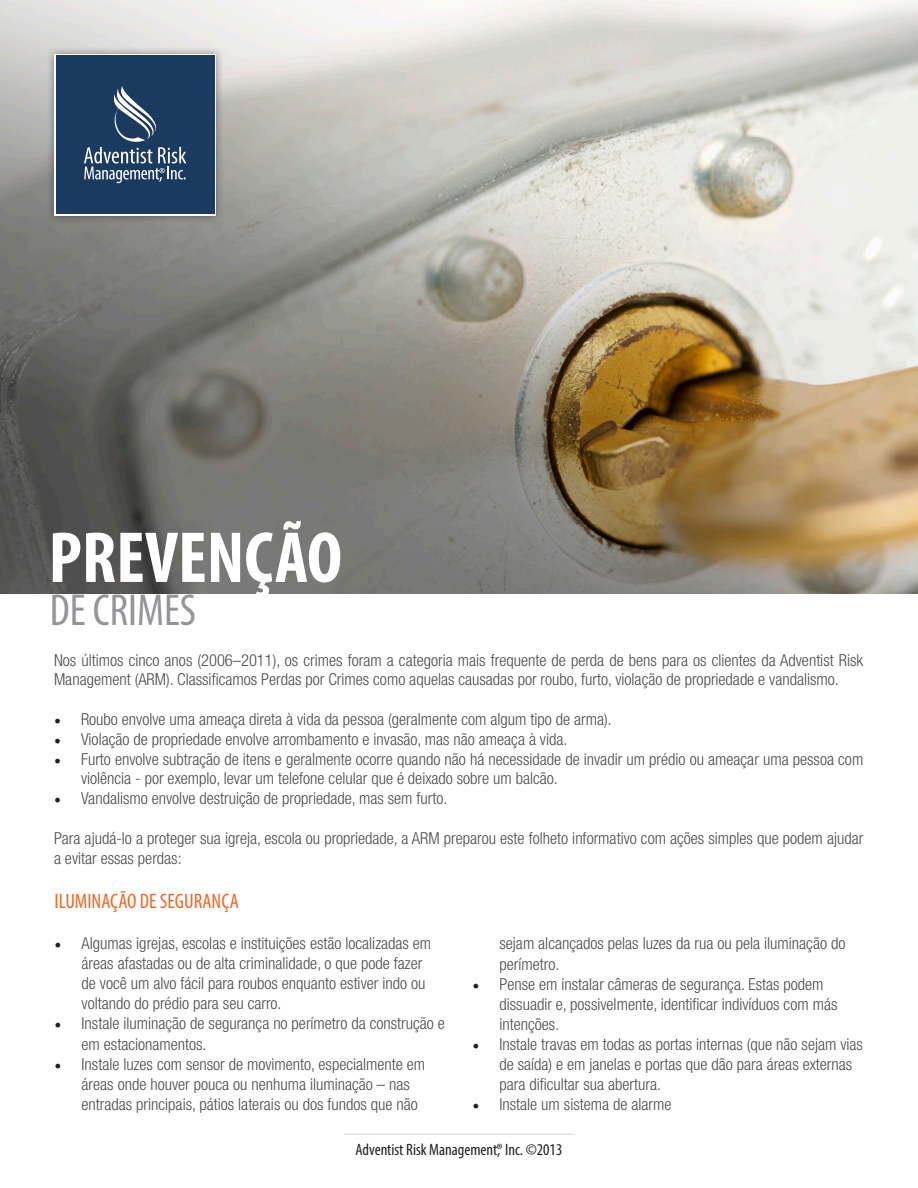
<style>
.page{position:relative;width:918px;height:1188px;background:#fff}
.page>*{position:absolute;margin:0;border:0;box-sizing:border-box;transform-origin:0 0}
.t1{font:700 condensed 72.9px "Myriad Pro";color:#fff}
.t2{font:condensed 45px "Myriad Pro";color:#939598}
.t3{font:condensed 21px "Myriad Pro";color:#f36621}
.t4{font:300 condensed 16.5px/20.2px "Helvetica Neue";color:#4b4c4d}
.t5{font:condensed 16.5px "Myriad Pro";color:#231f20}
.s1{font-family:"Minion Pro";font-weight:400;font-stretch:normal;font-size:18px;color:#231f20}
</style>
<div class="page">
<img style="left:0;top:0;width:918px;height:594px">
<div style="left:46px;top:46px;width:178px;height:178px;background:#231f20;opacity:.5"></div>
<svg style="left:54px;top:54px;width:162px;height:162px"></svg>
<div style="left:56px;top:56px;width:158px;height:158px;background:#1b3a5f"></div>
<svg style="left:84px;top:86px;width:102px;height:97px"></svg>
<hr style="left:344px;top:1134px;width:230px;height:1px;background:#d1d2d4">
<p class="t1" style="left:49px;top:512px;width:295px">PREVENÇÃO</p>
<p class="t2" style="left:50px;top:582px;width:148px">DE CRIMES</p>
<p class="t4" style="left:54px;top:650px;width:811px;line-height:19.8px">Nos últimos cinco anos (2006–2011), os crimes foram a categoria mais frequente de perda de bens para os clientes da Adventist Risk<br>Management (ARM). Classificamos Perdas por Crimes como aquelas causadas por roubo, furto, violação de propriedade e vandalismo.</p>
<p class="t4" style="left:54px;top:709px;width:559px"><span class="s1">•</span> Roubo envolve uma ameaça direta à vida da pessoa (geralmente com algum tipo de arma).</p>
<p class="t4" style="left:54px;top:729px;width:515px"><span class="s1">•</span> Violação de propriedade envolve arrombamento e invasão, mas não ameaça à vida.</p>
<p class="t4" style="left:81px;top:749px;width:784px;line-height:19.8px;text-indent:-27px"><span class="s1">•</span> Furto envolve subtração de itens e geralmente ocorre quando não há necessidade de invadir um prédio ou ameaçar uma pessoa com violência - por exemplo, levar um telefone celular que é deixado sobre um balcão.</p>
<p class="t4" style="left:54px;top:788px;width:395px"><span class="s1">•</span> Vandalismo envolve destruição de propriedade, mas sem furto.</p>
<p class="t4" style="left:54px;top:828px;width:811px;line-height:19.8px">Para ajudá-lo a proteger sua igreja, escola ou propriedade, a ARM preparou este folheto informativo com ações simples que podem ajudar a evitar essas perdas:</p>
<p class="t3" style="left:55px;top:888px;width:186px">ILUMINAÇÃO DE SEGURANÇA</p>
<p class="t4" style="left:82px;top:932px;width:351px;text-indent:-27px"><span class="s1">•</span> Algumas igrejas, escolas e instituições estão localizadas em áreas afastadas ou de alta criminalidade, o que pode fazer de você um alvo fácil para roubos enquanto estiver indo ou voltando do prédio para seu carro.</p>
<p class="t4" style="left:82px;top:1013px;width:365px;text-indent:-27px"><span class="s1">•</span> Instale iluminação de segurança no perímetro da construção e em estacionamentos.</p>
<p class="t4" style="left:82px;top:1054px;width:345px;text-indent:-27px"><span class="s1">•</span> Instale luzes com sensor de movimento, especialmente em áreas onde houver pouca ou nenhuma iluminação – nas entradas principais, pátios laterais ou dos fundos que não</p>
<p class="t4" style="left:500px;top:933px;width:347px">sejam alcançados pelas luzes da rua ou pela iluminação do perímetro.</p>
<p class="t4" style="left:500px;top:974px;width:339px;text-indent:-27px"><span class="s1">•</span> Pense em instalar câmeras de segurança. Estas podem dissuadir e, possivelmente, identificar indivíduos com más intenções.</p>
<p class="t4" style="left:500px;top:1034px;width:365px;text-indent:-27px"><span class="s1">•</span> Instale travas em todas as portas internas (que não sejam vias de saída) e em janelas e portas que dão para áreas externas para dificultar sua abertura.</p>
<p class="t4" style="left:472px;top:1094px;width:200px"><span class="s1">•</span> Instale um sistema de alarme</p>
<p class="t5" style="left:356px;top:1140px;width:208px">Adventist Risk Management,® Inc. ©2013</p>
</div>
